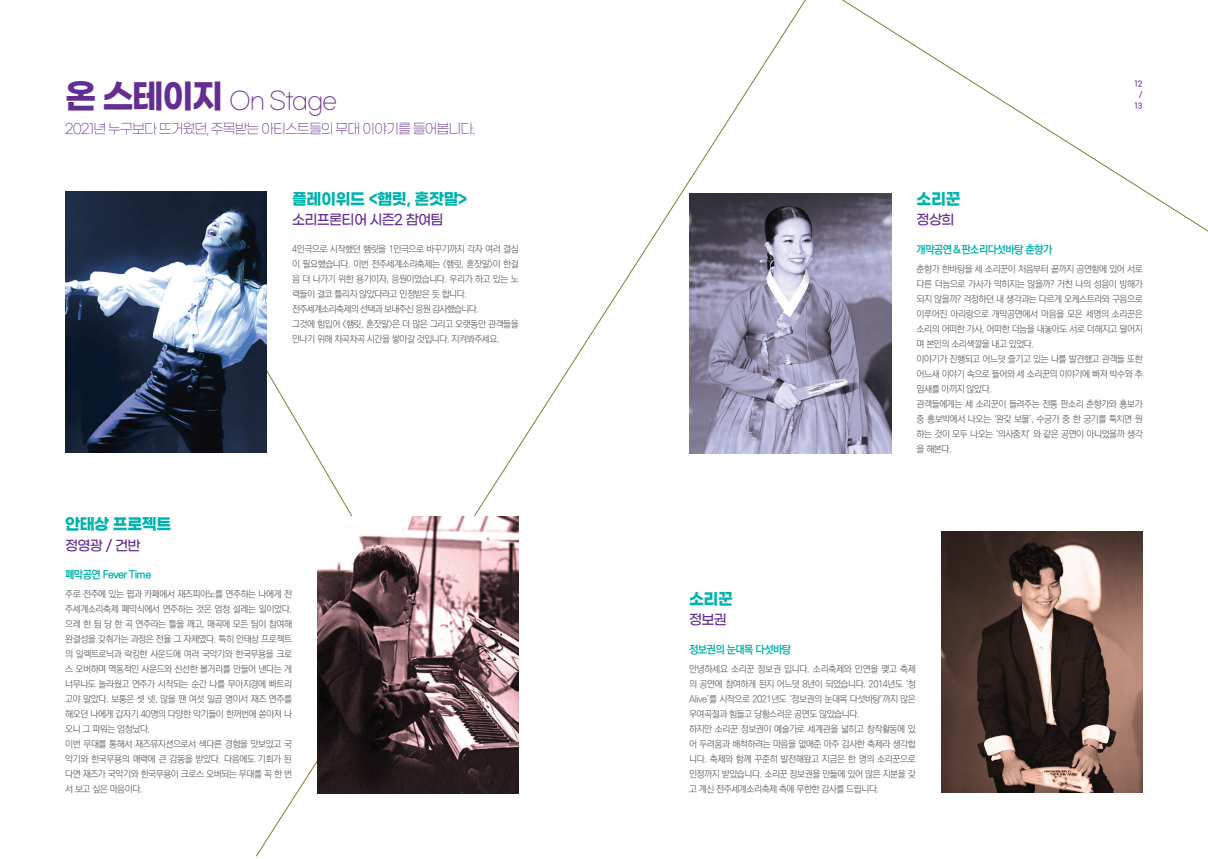
<style>
.page{position:relative;width:1208px;height:859px;background:#fff}
.page>*{position:absolute;margin:0;border:0;box-sizing:border-box;transform-origin:0 0}
.t1{font:300 24px "Gmarket Sans";letter-spacing:-.05em;color:#652d91;scale:.96 1}
.t2{font:700 16px "Gmarket Sans";letter-spacing:-.025em;color:#00b2ad}
.t3{font:300 14px "Gmarket Sans";letter-spacing:-.075em;color:#652d91;scale:.96 1}
.t4{font:500 14px "Gmarket Sans";letter-spacing:-.05em;color:#652d91}
.t5{font:700 11px "Ko Pub Dotum";letter-spacing:-.05em;color:#00b2ad}
.t6{font:300 9.5px/15px "Ko Pub Dotum";letter-spacing:-.05em;color:#57585a;text-align:justify}
.t7{font:300 9.5px "Ko Pub Dotum";letter-spacing:-.075em;color:#57585a}
.t8{font:500 7.5px/10.9px "Gmarket Sans";color:#652d91;text-align:center}
.s1{font-weight:700;font-size:34px}
</style>
<div class="page">
<svg style="left:165px;top:198px;width:188px;height:318px"></svg>
<img style="left:317px;top:516px;width:202px;height:278px">
<svg style="left:598px;top:0;width:610px;height:441px"></svg>
<img style="left:65px;top:191px;width:201px;height:261px">
<img style="left:941px;top:532px;width:201px;height:260px">
<img style="left:690px;top:193px;width:201px;height:261px">
<p class="t1" style="left:65px;top:88px;width:285px"><span class="s1">온 스테이지</span> On Stage</p>
<p class="t3" style="left:65px;top:122px;width:428px">2021년 누구보다 뜨거웠던, 주목받는 아티스트들의 무대 이야기를 들어봅니다.</p>
<p class="t2" style="left:292px;top:190px;width:177px">플레이위드 &lt;햄릿, 혼잣말&gt;</p>
<p class="t4" style="left:292px;top:213px;width:153px">소리프론티어 시즌2 참여팀</p>
<p class="t2" style="left:65px;top:515px;width:108px">안태상 프로젝트</p>
<p class="t4" style="left:65px;top:538px;width:77px">정영광 / 건반</p>
<p class="t6" style="left:292px;top:242px;width:228px">4인극으로 시작했던 햄릿을 1인극으로 바꾸기까지 각자 여러 결심 이 필요했습니다. 이번 전주세계소리축제는 &lt;햄릿, 혼잣말&gt;이 한걸 음 더 나가기 위한 용기이자, 응원이었습니다. 우리가 하고 있는 노 력들이 결코 틀리지 않았다라고 인정받은 듯 합니다.</p>
<p class="t7" style="left:292px;top:304px;width:188px">전주세계소리축제의 선택과 보내주신 응원 감사했습니다.</p>
<p class="t6" style="left:292px;top:317px;width:228px">그것에 힘입어 &lt;햄릿, 혼잣말&gt;은 더 많은 그리고 오랫동안 관객들을 만나기 위해 차곡차곡 시간을 쌓아갈 것입니다. 지켜봐주세요.</p>
<p class="t5" style="left:65px;top:569px;width:88px">폐막공연 Fever Time</p>
<p class="t6" style="left:65px;top:587px;width:228px">주로 전주에 있는 펍과 카페에서 재즈피아노를 연주하는 나에게 전 주세계소리축제 폐막식에서 연주하는 것은 엄청 설레는 일이었다. 으레 한 팀 당 한 곡 연주라는 틀을 깨고, 매곡에 모든 팀이 참여해 완결성을 갖춰가는 과정은 전율 그 자체였다. 특히 안태상 프로젝트 의 일렉트로닉과 락킹한 사운드에 여러 국악기와 한국무용을 크로 스 오버하며 역동적인 사운드와 신선한 볼거리를 만들어 낸다는 게 너무나도 놀라웠고 연주가 시작되는 순간 나를 무아지경에 빠트리 고야 말았다. 보통은 셋 넷, 많을 땐 여섯 일곱 명이서 재즈 연주를 해오던 나에게 갑자기 40명의 다양한 악기들이 한꺼번에 쏟아져 나 오니 그 파워는 엄청났다.</p>
<p class="t6" style="left:65px;top:737px;width:228px">이번 무대를 통해서 재즈뮤지션으로서 색다른 경험을 맛보았고 국 악기와 한국무용의 매력에 큰 감동을 받았다. 다음에도 기회가 된 다면 재즈가 국악기와 한국무용이 크로스 오버되는 무대를 꼭 한 번 서 보고 싶은 마음이다.</p>
<p class="t2" style="left:916px;top:190px;width:46px">소리꾼</p>
<p class="t4" style="left:916px;top:213px;width:39px">정상희</p>
<p class="t8" style="left:1134px;top:79px;width:10px">12 /<br>13</p>
<p class="t2" style="left:689px;top:590px;width:46px">소리꾼</p>
<p class="t4" style="left:689px;top:612px;width:39px">정보권</p>
<p class="t5" style="left:916px;top:244px;width:137px">개막공연&amp;판소리다섯바탕 춘향가</p>
<p class="t6" style="left:916px;top:262px;width:228px">춘향가 한바탕을 세 소리꾼이 처음부터 끝까지 공연함에 있어 서로 다른 더늠으로 가사가 막히지는 않을까? 거친 나의 성음이 방해가 되지 않을까? 걱정하던 내 생각과는 다르게 오케스트라와 구음으로 이루어진 아리랑으로 개막공연에서 마음을 모은 세명의 소리꾼은 소리의 어떠한 가사, 어떠한 더늠을 내놓아도 서로 더해지고 덜어지 며 본인의 소리색깔을 내고 있었다.</p>
<p class="t6" style="left:916px;top:352px;width:228px">이야기가 진행되고 어느덧 즐기고 있는 나를 발견했고 관객들 또한 어느새 이야기 속으로 들어와 세 소리꾼의 이야기에 빠져 박수와 추 임새를 아끼지 않았다.</p>
<p class="t6" style="left:916px;top:397px;width:228px">관객들에게는 세 소리꾼이 들려주는 전통 판소리 춘향가와 흥보가 중 흥보박에서 나오는 ‘왼갖 보물’, 수궁가 중 한 궁기를 툭치면 원 하는 것이 모두 나오는 ‘의사줌치’ 와 같은 공연이 아니었을까 생각 을 해본다.</p>
<p class="t5" style="left:689px;top:644px;width:104px">정보권의 눈대목 다섯바탕</p>
<p class="t6" style="left:689px;top:662px;width:228px">안녕하세요 소리꾼 정보권 입니다. 소리축제와 인연을 맺고 축제 의 공연에 참여하게 된지 어느덧 8년이 되었습니다. 2014년도 ‘청 Alive’를 시작으로 2021년도 ‘정보권의 눈대목 다섯바탕’까지 많은 우여곡절과 힘들고 당황스러운 공연도 많았습니다.</p>
<p class="t6" style="left:689px;top:722px;width:228px">하지만 소리꾼 정보권이 예술가로 세계관을 넓히고 창작활동에 있 어 두려움과 배척하려는 마음을 없애준 아주 감사한 축제라 생각합 니다. 축제와 함께 꾸준히 발전해왔고 지금은 한 명의 소리꾼으로 인정까지 받았습니다. 소리꾼 정보권을 만듦에 있어 많은 지분을 갖 고 계신 전주세계소리축제 측에 무한한 감사를 드립니다.</p>
</div>
